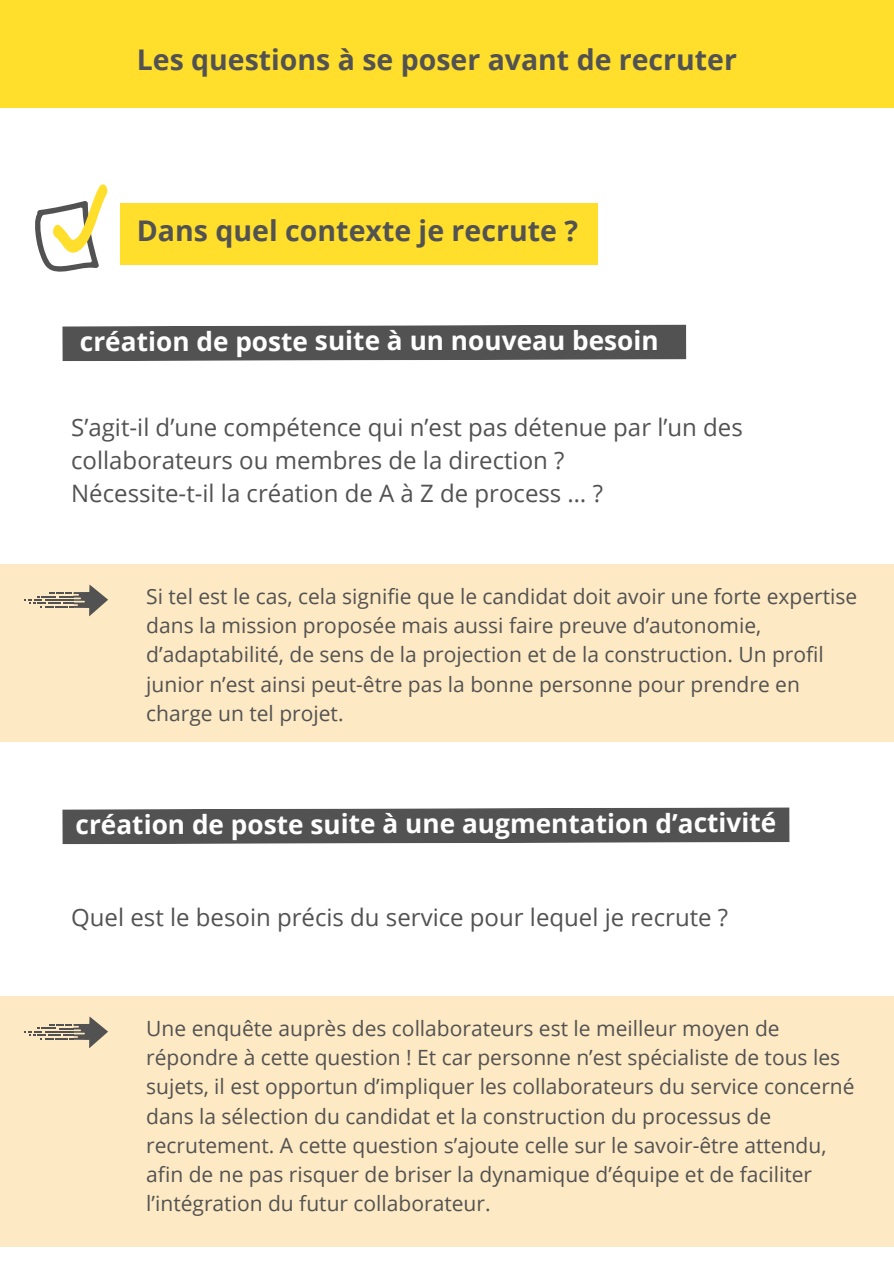
<style>
.page{position:relative;width:894px;height:1264px;background:#fff}
.page>*{position:absolute;margin:0;border:0;box-sizing:border-box;transform-origin:0 0}
.t1{font:700 28.5px "Open Sans";color:#525252}
.t2{font:700 26.25px "Open Sans";letter-spacing:-.005em;color:#fff}
.t3{font:24px/32.7px "Open Sans";color:#525252}
.t4{font:21px/29.2px "Open Sans";color:#525252}
</style>
<div class="page">
<div style="left:120px;top:203px;width:477px;height:62px;background:#ffdf2c"></div>
<svg style="left:35px;top:184px;width:73px;height:88px"></svg>
<svg style="left:62px;top:324px;width:624px;height:37px;background:#5d5d5d"></svg>
<div style="left:0;top:564px;width:893px;height:178px;background:#fde9c3"></div>
<svg style="left:24px;top:584px;width:84px;height:32px"></svg>
<svg style="left:62px;top:807px;width:727px;height:37px;background:#5d5d5d"></svg>
<div style="left:0;top:996px;width:893px;height:250px;background:#fde9c3"></div>
<svg style="left:24px;top:1016px;width:84px;height:31px"></svg>
<div style="left:0;top:0;width:893px;height:107px;background:#ffdf2c"></div>
<h1 class="t1" style="left:137px;top:40px;width:601px">Les questions à se poser avant de recruter</h1>
<p class="t1" style="left:137px;top:211px;width:442px">Dans quel contexte je recrute ?</p>
<h1 class="t2" style="left:80px;top:322px;width:580px">création de poste suite à un nouveau besoin</h1>
<h1 class="t3" style="left:71px;top:411px;width:673px">S’agit-il d’une compétence qui n’est pas détenue par l’un des collaborateurs ou membres de la direction ?<br>Nécessite-t-il la création de A à Z de process … ?</h1>
<h1 class="t4" style="left:146px;top:581px;width:712px">Si tel est le cas, cela signifie que le candidat doit avoir une forte expertise dans la mission proposée mais aussi faire preuve d’autonomie, d’adaptabilité, de sens de la projection et de la construction. Un profil junior n’est ainsi peut-être pas la bonne personne pour prendre en charge un tel projet.</h1>
<p class="t2" style="left:75px;top:805px;width:702px">création de poste suite à une augmentation d’activité</p>
<h2 class="t3" style="left:71px;top:900px;width:658px">Quel est le besoin précis du service pour lequel je recrute ?</h2>
<p class="t4" style="left:146px;top:1012px;width:709px">Une enquête auprès des collaborateurs est le meilleur moyen de répondre à cette question ! Et car personne n’est spécialiste de tous les sujets, il est opportun d’impliquer les collaborateurs du service concerné dans la sélection du candidat et la construction du processus de recrutement. A cette question s’ajoute celle sur le savoir-être attendu, afin de ne pas risquer de briser la dynamique d’équipe et de faciliter l’intégration du futur collaborateur.</p>
</div>
